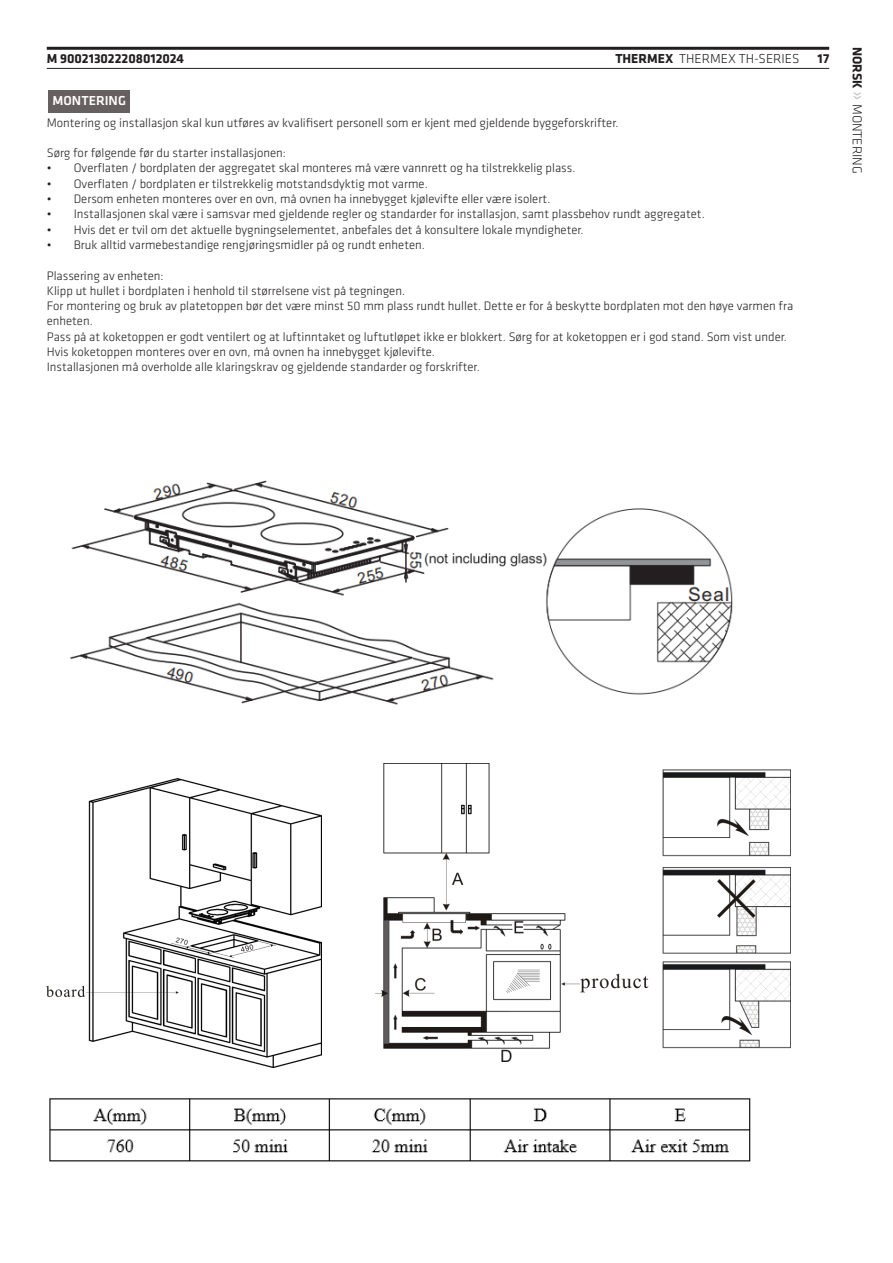
<style>
.page{position:relative;width:893px;height:1263px;background:#fff}
.page>*{position:absolute;margin:0;border:0;box-sizing:border-box;transform-origin:0 0}
.t1{font:700 13.5px "Klavika";color:#231f20}
.t2{font:300 13.5px "Klavika";color:#231f20}
.t3{font:500 13.5px "Klavika";color:#fff}
.t4{font:300 12.75px/15.3px "Klavika";color:#231f20}
.s1{font-weight:300}
.s2{font-weight:700}
.s3{font-size:19.65px;color:#bcbdc0}
</style>
<div class="page">
<hr style="left:47px;top:47px;width:782px;height:3px;background:#231f20">
<hr style="left:47px;top:68px;width:782px;height:1px;background:#231f20">
<div style="left:48px;top:91px;width:82px;height:22px;background:#676060"></div>
<img style="left:69px;top:480px;width:664px;height:225px">
<img style="left:47px;top:778px;width:274px;height:290px">
<img style="left:376px;top:764px;width:415px;height:297px">
<img style="left:49px;top:1098px;width:702px;height:64px">
<p class="t1" style="left:47px;top:51px;width:139px">M 900213022208012024</p>
<p class="t1" style="left:615px;top:51px;width:80px">THERMEX <span class="s1">Therme</span></p>
<p class="t2" style="left:728px;top:51px;width:39px">x TH-series</p>
<p class="t1" style="left:818px;top:51px;width:13px">17</p>
<p class="t2" style="left:865px;top:47px;width:126px;rotate:90deg"><span class="s2">Norsk</span> <span class="s3">»</span> Montering</p>
<p class="t3" style="left:53px;top:93px;width:75px">MONTERING</p>
<p class="t4" style="left:47px;top:115px;width:573px">Montering og installasjon skal kun utføres av kvalifisert personell som er kjent med gjeldende byggeforskrifter.</p>
<p class="t4" style="left:47px;top:145px;width:241px">Sørg for følgende før du starter installasjonen:</p>
<p class="t4" style="left:47px;top:161px;width:530px">• Overflaten / bordplaten der aggregatet skal monteres må være vannrett og ha tilstrekkelig plass.</p>
<p class="t4" style="left:47px;top:176px;width:382px">• Overflaten / bordplaten er tilstrekkelig motstandsdyktig mot varme.</p>
<p class="t4" style="left:47px;top:191px;width:505px">• Dersom enheten monteres over en ovn, må ovnen ha innebygget kjølevifte eller være isolert.</p>
<p class="t4" style="left:47px;top:207px;width:660px">• Installasjonen skal være i samsvar med gjeldende regler og standarder for installasjon, samt plassbehov rundt aggregatet.</p>
<p class="t4" style="left:47px;top:222px;width:538px">• Hvis det er tvil om det aktuelle bygningselementet, anbefales det å konsultere lokale myndigheter.</p>
<p class="t4" style="left:47px;top:237px;width:380px">• Bruk alltid varmebestandige rengjøringsmidler på og rundt enheten.</p>
<p class="t4" style="left:47px;top:268px;width:748px">Plassering av enheten:<br>Klipp ut hullet i bordplaten i henhold til størrelsene vist på tegningen.<br>For montering og bruk av platetoppen bør det være minst 50 mm plass rundt hullet. Dette er for å beskytte bordplaten mot den høye varmen fra enheten.<br>Pass på at koketoppen er godt ventilert og at luftinntaket og luftutløpet ikke er blokkert. Sørg for at koketoppen er i god stand. Som vist under.<br>Hvis koketoppen monteres over en ovn, må ovnen ha innebygget kjølevifte.<br>Installasjonen må overholde alle klaringskrav og gjeldende standarder og forskrifter.</p>
</div>
